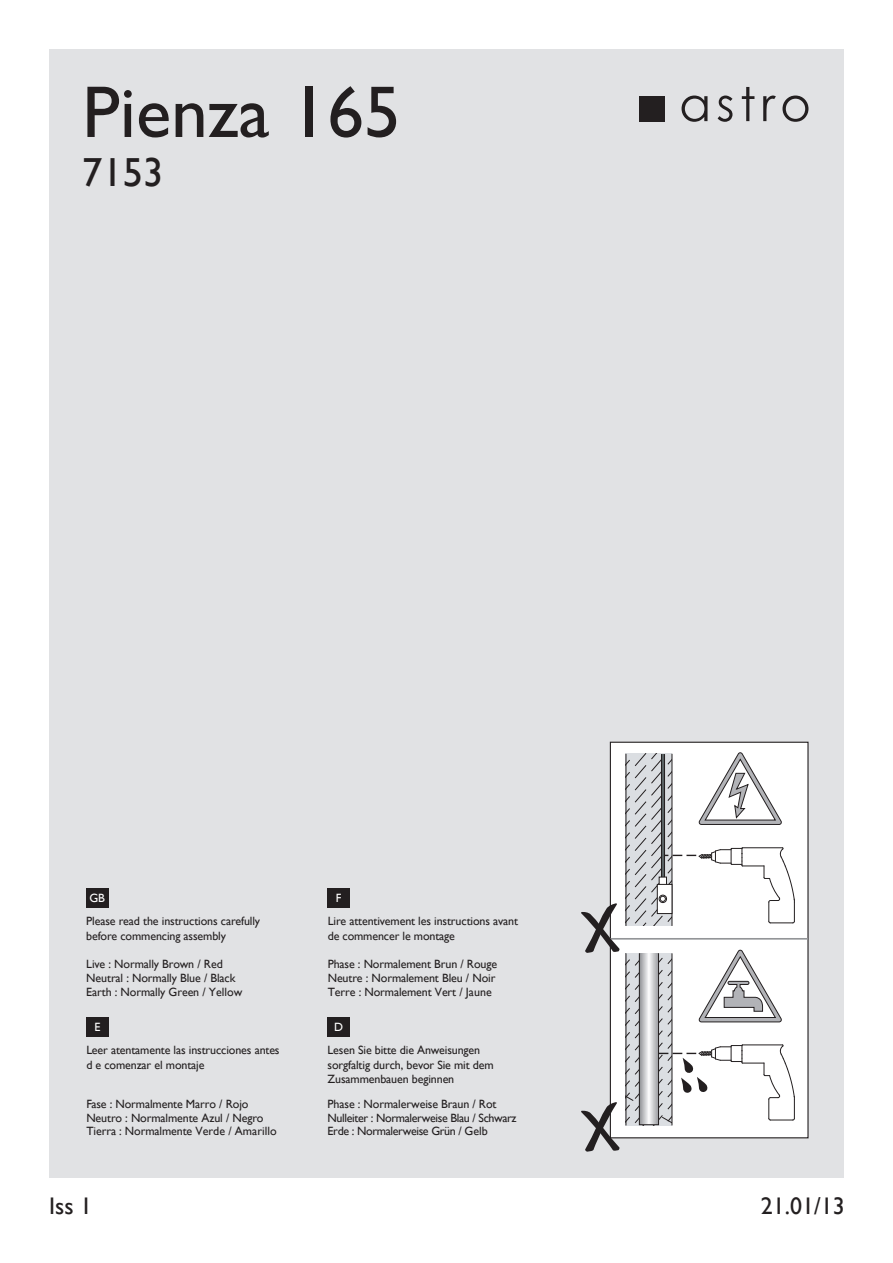
<style>
.page{position:relative;width:893px;height:1263px;background:#fff}
.page>*{position:absolute;margin:0;border:0;box-sizing:border-box;transform-origin:0 0}
.t1{font:73.5px "Gill Sans";color:#231f20}
.t2{font:40.5px "Gill Sans";color:#231f20}
.t3{font:24px "Gill Sans";color:#231f20}
.t4{font:12px/14.4px "Gill Sans";letter-spacing:-.01em;color:#231f20}
.t5{font:12px "Gill Sans";letter-spacing:-.03em;color:#231f20}
.t6{font:12px "Gill Sans";color:#fff}
</style>
<div class="page">
<div style="left:49px;top:49px;width:795px;height:1129px;background:#e1e2e4"></div>
<div style="left:610px;top:742px;width:198px;height:396px;background:#fff;border:1px solid #231f20"></div>
<svg style="left:682px;top:96px;width:25px;height:26px"></svg>
<svg style="left:718px;top:96px;width:14px;height:26px"></svg>
<svg style="left:742px;top:87px;width:12px;height:34px"></svg>
<svg style="left:763px;top:96px;width:13px;height:25px"></svg>
<svg style="left:782px;top:96px;width:26px;height:26px"></svg>
<div style="left:639px;top:96px;width:26px;height:25px;background:#231f20"></div>
<div style="left:86px;top:888px;width:22px;height:19px;background:#231f20"></div>
<div style="left:86px;top:1017px;width:22px;height:19px;background:#231f20"></div>
<div style="left:328px;top:1017px;width:22px;height:19px;background:#231f20"></div>
<div style="left:328px;top:888px;width:22px;height:19px;background:#231f20"></div>
<hr style="left:626px;top:754px;width:1px;height:172px;background:#231f20">
<hr style="left:672px;top:754px;width:1px;height:172px;background:#231f20">
<svg style="left:626px;top:752px;width:169px;height:173px"></svg>
<hr style="left:609px;top:938px;width:199px;height:2px;background:#939598">
<svg style="left:581px;top:903px;width:39px;height:50px"></svg>
<svg style="left:581px;top:1102px;width:39px;height:50px"></svg>
<svg style="left:626px;top:950px;width:169px;height:175px"></svg>
<h1 class="t1" style="left:82px;top:69px;width:320px">Pienza 165</h1>
<h2 class="t2" style="left:82px;top:148px;width:83px">7153</h2>
<p class="t6" style="left:89px;top:891px;width:17px">GB</p>
<p class="t4" style="left:86px;top:914px;width:175px">Please read the instructions carefully before commencing assembly</p>
<p class="t4" style="left:86px;top:957px;width:151px">Live : Normally Brown / Red<br>Neutral : Normally Blue / Black</p>
<p class="t6" style="left:336px;top:891px;width:7px">F</p>
<p class="t4" style="left:328px;top:914px;width:192px">Lire attentivement les instructions avant de commencer le montage</p>
<p class="t4" style="left:328px;top:957px;width:171px">Phase : Normalement Brun / Rouge<br>Neutre : Normalement Bleu / Noir</p>
<p class="t4" style="left:86px;top:985px;width:158px">Earth : Normally Green / Yellow</p>
<p class="t4" style="left:328px;top:985px;width:165px">Terre : Normalement Vert / Jaune</p>
<p class="t6" style="left:94px;top:1020px;width:8px">E</p>
<p class="t6" style="left:334px;top:1020px;width:10px">D</p>
<p class="t4" style="left:86px;top:1043px;width:195px">Leer atentamente las instrucciones antes d e comenzar el montaje</p>
<p class="t4" style="left:86px;top:1096px;width:179px">Fase : Normalmente Marro / Rojo<br>Neutro : Normalmente Azul / Negro</p>
<p class="t4" style="left:328px;top:1043px;width:168px">Lesen Sie bitte die Anweisungen sorgfaltig durch, bevor Sie mit dem<br>Zusammenbauen beginnen</p>
<p class="t4" style="left:328px;top:1096px;width:190px">Phase : Normalerweise Braun / Rot<br>Nulleiter : Normalerweise Blau / Schwarz</p>
<p class="t4" style="left:86px;top:1124px;width:192px">Tierra : Normalmente Verde / Amarillo</p>
<p class="t5" style="left:328px;top:1124px;width:162px">Erde : Normalerweise Grün / Gelb</p>
<h3 class="t3" style="left:49px;top:1192px;width:45px">Iss 1</h3>
<h3 class="t3" style="left:761px;top:1192px;width:85px">21.01/13</h3>
</div>
